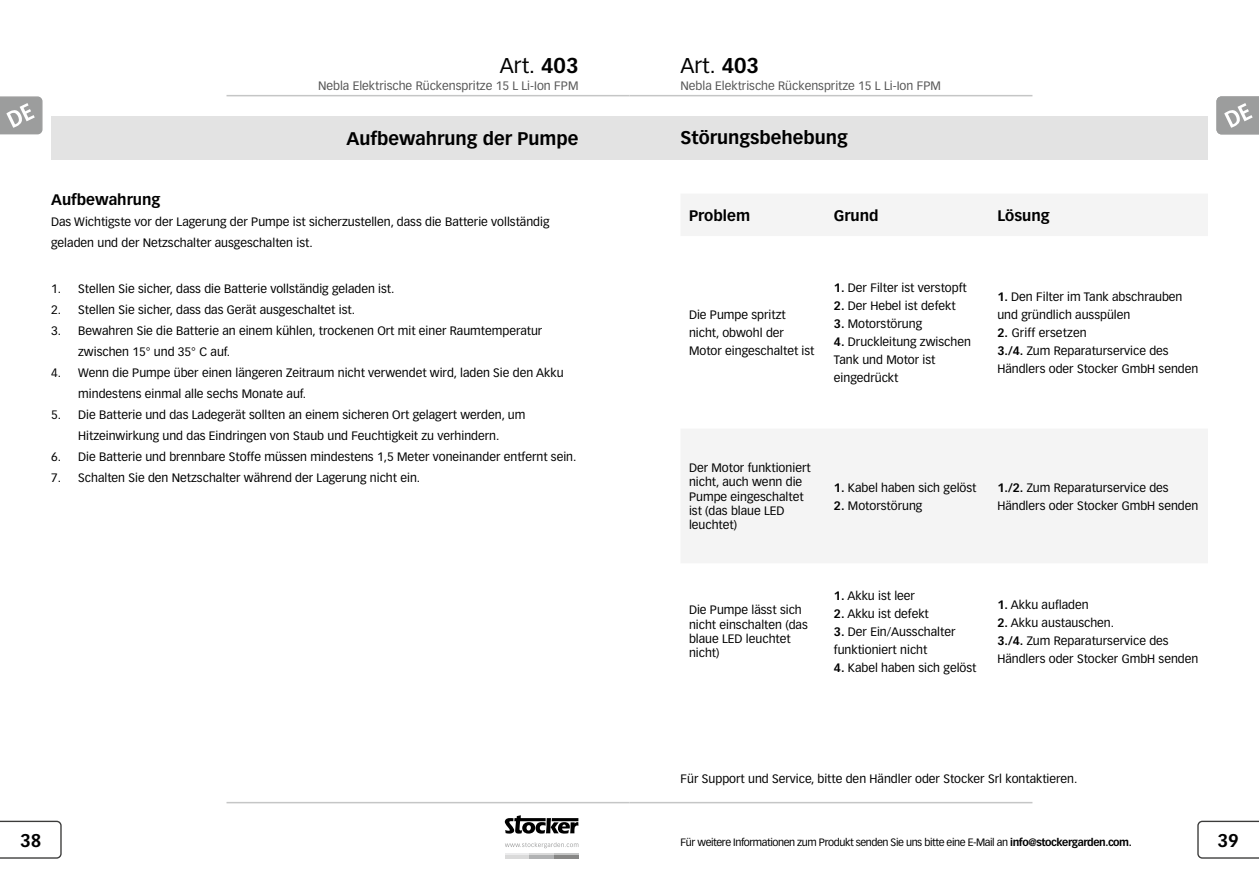
<style>
.page{position:relative;width:1259px;height:893px;background:#fff}
.page>*{position:absolute;margin:0;border:0;box-sizing:border-box;transform-origin:0 0}
.t1{font:21px "Vectora LT Std";color:#000}
.t2{font:700 18px "Vectora LT Std";color:#000}
.t3{font:700 15px "Vectora LT Std";color:#000}
.t4{font:12px/18px "Vectora LT Std";color:#000}
.t5{font:12px "Vectora LT Std";color:#565656}
.t6{font:10.5px "Vectora LT Std";letter-spacing:-.04em;color:#000}
.s1{font-weight:700}
</style>
<div class="page">
<svg style="left:1197px;top:821px;width:62px;height:38px"></svg>
<svg style="left:0;top:821px;width:62px;height:38px"></svg>
<hr style="left:226px;top:95px;width:403px;height:1px;background:#c5c6c6">
<hr style="left:629px;top:95px;width:403px;height:1px;background:#c5c6c6">
<hr style="left:226px;top:802px;width:403px;height:1px;background:#c5c6c6">
<hr style="left:629px;top:802px;width:403px;height:1px;background:#c5c6c6">
<svg style="left:505px;top:815px;width:73px;height:19px"></svg>
<svg style="left:505px;top:842px;width:73px;height:6px"></svg>
<hr style="left:505px;top:853px;width:24px;height:2px;background:#ececed">
<hr style="left:529px;top:853px;width:25px;height:2px;background:#dadada">
<hr style="left:554px;top:853px;width:24px;height:2px;background:#c5c6c6">
<hr style="left:505px;top:855px;width:24px;height:4px;background:#dadada">
<hr style="left:529px;top:855px;width:25px;height:4px;background:#b1b2b3">
<hr style="left:554px;top:855px;width:24px;height:4px;background:#878786">
<svg style="left:1216px;top:96px;width:43px;height:38px"></svg>
<svg style="left:0;top:96px;width:43px;height:38px"></svg>
<div style="left:51px;top:116px;width:578px;height:43px;background:#e3e3e3"></div>
<div style="left:629px;top:116px;width:578px;height:44px;background:#e3e3e3"></div>
<div style="left:681px;top:194px;width:527px;height:42px;background:#f4f4f4"></div>
<div style="left:681px;top:429px;width:527px;height:134px;background:#f4f4f4"></div>
<h1 class="t1" style="left:500px;top:53px;width:80px">Art. <span class="s1">403</span></h1>
<p class="t5" style="left:318px;top:79px;width:262px">Nebla Elektrische Rückenspritze 15 L Li-Ion FPM</p>
<h2 class="t2" style="left:346px;top:127px;width:233px">Aufbewahrung der Pumpe</h2>
<p class="t3" style="left:51px;top:191px;width:111px">Aufbewahrung</p>
<p class="t4" style="left:51px;top:212px;width:500px;line-height:21px">Das Wichtigste vor der Lagerung der Pumpe ist sicherzustellen, dass die Batterie vollständig geladen und der Netzschalter ausgeschalten ist.</p>
<p class="t4" style="left:51px;top:279px;width:345px">1. Stellen Sie sicher, dass die Batterie vollständig geladen ist.</p>
<p class="t4" style="left:51px;top:300px;width:305px">2. Stellen Sie sicher, dass das Gerät ausgeschaltet ist.</p>
<p class="t4" style="left:78px;top:320px;width:466px;line-height:21px;text-indent:-27px">3. Bewahren Sie die Batterie an einem kühlen, trockenen Ort mit einer Raumtemperatur zwischen 15° und 35° C auf.</p>
<p class="t4" style="left:78px;top:362px;width:487px;line-height:21px;text-indent:-27px">4. Wenn die Pumpe über einen längeren Zeitraum nicht verwendet wird, laden Sie den Akku mindestens einmal alle sechs Monate auf.</p>
<p class="t4" style="left:51px;top:404px;width:476px;line-height:21px;text-align:center">5. Die Batterie und das Ladegerät sollten an einem sicheren Ort gelagert werden, um<br>Hitzeinwirkung und das Eindringen von Staub und Feuchtigkeit zu verhindern.</p>
<p class="t4" style="left:51px;top:447px;width:527px">6. Die Batterie und brennbare Stoffe müssen mindestens 1,5 Meter voneinander entfernt sein.</p>
<p class="t4" style="left:51px;top:468px;width:370px">7. Schalten Sie den Netzschalter während der Lagerung nicht ein.</p>
<h1 class="t1" style="left:680px;top:53px;width:80px">Art. <span class="s1">403</span></h1>
<p class="t5" style="left:680px;top:79px;width:262px">Nebla Elektrische Rückenspritze 15 L Li-Ion FPM</p>
<h2 class="t2" style="left:680px;top:126px;width:169px">Störungsbehebung</h2>
<p class="t3" style="left:689px;top:206px;width:63px">Problem</p>
<p class="t3" style="left:834px;top:206px;width:46px">Grund</p>
<p class="t3" style="left:997px;top:206px;width:54px">Lösung</p>
<p class="t4" style="left:689px;top:306px;width:127px">Die Pumpe spritzt nicht, obwohl der<br>Motor eingeschaltet ist</p>
<p class="t4" style="left:834px;top:279px;width:134px"><span class="s1">1.</span> Der Filter ist verstopft</p>
<p class="t4" style="left:834px;top:297px;width:123px"><span class="s1">2.</span> Der Hebel ist defekt</p>
<p class="t4" style="left:834px;top:315px;width:90px"><span class="s1">3.</span> Motorstörung</p>
<p class="t4" style="left:834px;top:333px;width:138px"><span class="s1">4.</span> Druckleitung zwischen<br>Tank und Motor ist eingedrückt</p>
<p class="t4" style="left:997px;top:288px;width:187px"><span class="s1">1.</span> Den Filter im Tank abschrauben und gründlich ausspülen</p>
<p class="t4" style="left:997px;top:324px;width:202px"><span class="s1">2.</span> Griff ersetzen<br><span class="s1">3./4.</span> Zum Reparaturservice des<br>Händlers oder Stocker GmbH senden</p>
<p class="t4" style="left:689px;top:460px;width:123px;line-height:14.4px">Der Motor funktioniert nicht, auch wenn die<br>Pumpe eingeschaltet ist (das blaue LED leuchtet)</p>
<p class="t4" style="left:834px;top:478px;width:144px"><span class="s1">1.</span> Kabel haben sich gelöst</p>
<p class="t4" style="left:834px;top:496px;width:90px"><span class="s1">2.</span> Motorstörung</p>
<p class="t4" style="left:997px;top:478px;width:202px"><span class="s1">1./2.</span> Zum Reparaturservice des<br>Händlers oder Stocker GmbH senden</p>
<p class="t4" style="left:689px;top:603px;width:120px;line-height:14.4px">Die Pumpe lässt sich nicht einschalten (das blaue LED leuchtet nicht)</p>
<p class="t4" style="left:834px;top:587px;width:83px"><span class="s1">1.</span> Akku ist leer</p>
<p class="t4" style="left:834px;top:605px;width:96px"><span class="s1">2.</span> Akku ist defekt</p>
<p class="t4" style="left:834px;top:623px;width:123px"><span class="s1">3.</span> Der Ein/Ausschalter funktioniert nicht</p>
<p class="t4" style="left:834px;top:659px;width:144px"><span class="s1">4.</span> Kabel haben sich gelöst</p>
<p class="t4" style="left:997px;top:596px;width:93px"><span class="s1">1.</span> Akku aufladen</p>
<p class="t4" style="left:997px;top:614px;width:202px"><span class="s1">2.</span> Akku austauschen.<br><span class="s1">3./4.</span> Zum Reparaturservice des<br>Händlers oder Stocker GmbH senden</p>
<p class="t4" style="left:680px;top:770px;width:398px">Für Support und Service, bitte den Händler oder Stocker Srl kontaktieren.</p>
<h2 class="t2" style="left:20px;top:829px;width:23px">38</h2>
<h2 class="t2" style="left:1217px;top:829px;width:23px">39</h2>
<p class="t6" style="left:680px;top:836px;width:453px">Für weitere Informationen zum Produkt senden Sie uns bitte eine E-Mail an <span class="s1">info@stockergarden.com.</span></p>
</div>
